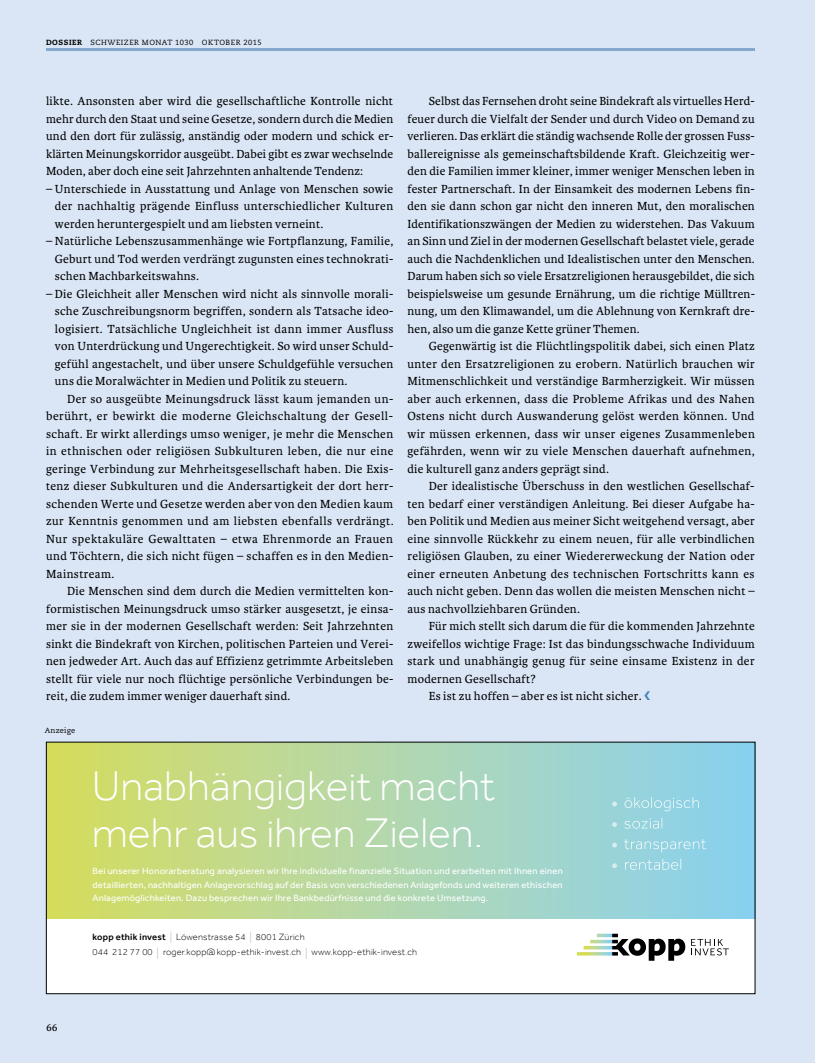
<style>
.page{position:relative;width:815px;height:1063px;background:#dae6f6}
.page>*{position:absolute;margin:0;border:0;box-sizing:border-box;transform-origin:0 0}
.t1{font:300 42.62px/46.6px "Effra";color:#fff}
.t2{font:12.5px/17.5px "Karmina Basic";letter-spacing:.02em;color:#000;text-align:justify}
.t3{font:11.25px "Karmina Basic";color:#000}
.t4{font:9.38px/13.5px "Effra";letter-spacing:.02em;color:#fff;text-align:justify}
.t5{font:300 9.38px/15.8px "Effra";letter-spacing:.02em;color:#000}
.t6{font:7.5px "Caecilia";letter-spacing:.07em;color:#000}
.s1{font-weight:800}
.s2{font-weight:500}
.s3{font-size:11.25px;color:#b1b2b3}
</style>
<div class="page">
<hr style="left:46px;top:49px;width:709px;height:2px;background:#85a8cc">
<div style="left:46px;top:742px;width:709px;height:252px;background:#fff"></div>
<div style="left:46px;top:742px;width:709px;height:177px;background:linear-gradient(to right,#d8dd61,#89d1f6)"></div>
<svg style="left:577px;top:934px;width:108px;height:27px"></svg>
<svg style="left:691px;top:939px;width:38px;height:16px"></svg>
<svg style="left:625px;top:859px;width:56px;height:11px"></svg>
<svg style="left:624px;top:839px;width:82px;height:13px"></svg>
<svg style="left:624px;top:818px;width:38px;height:11px"></svg>
<svg style="left:625px;top:797px;width:74px;height:14px"></svg>
<svg style="left:612px;top:802px;width:5px;height:4px"></svg>
<svg style="left:612px;top:822px;width:5px;height:5px"></svg>
<svg style="left:612px;top:843px;width:5px;height:5px"></svg>
<svg style="left:612px;top:863px;width:5px;height:5px"></svg>
<div style="left:46px;top:742px;width:709px;height:252px;border:1px solid #000"></div>
<p class="t6" style="left:46px;top:38px;width:217px"><span class="s1">DOSSIER</span> SCHWEIZER MONAT 1030 OKTOBER 2015</p>
<p class="t2" style="left:46px;top:93px;width:349px">likte. Ansonsten aber wird die gesellschaftliche Kontrolle nicht mehr durch den Staat und seine Gesetze, sondern durch die Medien und den dort für zulässig, anständig oder modern und schick er&shy;klärten Meinungskorridor ausgeübt. Dabei gibt es zwar wechselnde Moden, aber doch eine seit Jahrzehnten anhaltende Tendenz:</p>
<p class="t2" style="left:55px;top:180px;width:340px;text-indent:-9px">– Unterschiede in Ausstattung und Anlage von Menschen sowie der nachhaltig prägende Einfluss unterschiedlicher Kulturen werden heruntergespielt und am liebsten verneint.</p>
<p class="t2" style="left:55px;top:233px;width:340px;text-indent:-9px">– Natürliche Lebenszusammenhänge wie Fortpflanzung, Familie, Geburt und Tod werden verdrängt zugunsten eines technokrati&shy;schen Machbarkeitswahns.</p>
<p class="t2" style="left:55px;top:285px;width:340px;text-indent:-9px">– Die Gleichheit aller Menschen wird nicht als sinnvolle morali&shy;sche Zuschreibungsnorm begriffen, sondern als Tatsache ideo&shy;logisiert. Tatsächliche Ungleichheit ist dann immer Ausfluss von Unterdrückung und Ungerechtigkeit. So wird unser Schuld&shy;gefühl angestachelt, und über unsere Schuldgefühle versuchen uns die Moralwächter in Medien und Politik zu steuern.</p>
<p class="t2" style="left:46px;top:390px;width:349px;text-indent:21px">Der so ausgeübte Meinungsdruck lässt kaum jemanden un&shy;berührt, er bewirkt die moderne Gleichschaltung der Gesell&shy;schaft. Er wirkt allerdings umso weniger, je mehr die Menschen in ethnischen oder religiösen Subkulturen leben, die nur eine geringe Verbindung zur Mehrheitsgesellschaft haben. Die Exis&shy;tenz dieser Subkulturen und die Andersartigkeit der dort herr&shy;schenden Werte und Gesetze werden aber von den Medien kaum zur Kenntnis genommen und am liebsten ebenfalls verdrängt.<br>Nur spektakuläre Gewalttaten – etwa Ehrenmorde an Frauen und Töchtern, die sich nicht fügen – schaffen es in den Medien-Mainstream.</p>
<p class="t2" style="left:46px;top:583px;width:349px;text-indent:21px">Die Menschen sind dem durch die Medien vermittelten kon&shy;formistischen Meinungsdruck umso stärker ausgesetzt, je einsa&shy;mer sie in der modernen Gesellschaft werden: Seit Jahrzehnten sinkt die Bindekraft von Kirchen, politischen Parteien und Verei&shy;nen jedweder Art. Auch das auf Effizienz getrimmte Arbeitsleben stellt für viele nur noch flüchtige persönliche Verbindungen be&shy;reit, die zudem immer weniger dauerhaft sind.</p>
<p class="t6" style="left:45px;top:726px;width:32px">ANZEIGE</p>
<p class="t2" style="left:407px;top:93px;width:349px;text-indent:21px">Selbst das Fernsehen droht seine Bindekraft als virtuelles Herd&shy;feuer durch die Vielfalt der Sender und durch Video on Demand zu verlieren. Das erklärt die ständig wachsende Rolle der grossen Fuss&shy;ballereignisse als gemeinschaftsbildende Kraft. Gleichzeitig wer&shy;den die Familien immer kleiner, immer weniger Menschen leben in fester Partnerschaft. In der Einsamkeit des modernen Lebens fin&shy;den sie dann schon gar nicht den inneren Mut, den moralischen Identifikationszwängen der Medien zu widerstehen. Das Vakuum an Sinn und Ziel in der modernen Gesellschaft belastet viele, gerade auch die Nachdenklichen und Idealistischen unter den Menschen.<br>Darum haben sich so viele Ersatzreligionen herausgebildet, die sich beispielsweise um gesunde Ernährung, um die richtige Mülltren&shy;nung, um den Klimawandel, um die Ablehnung von Kernkraft dre&shy;hen, also um die ganze Kette grüner Themen.</p>
<p class="t2" style="left:407px;top:338px;width:349px;text-indent:21px">Gegenwärtig ist die Flüchtlingspolitik dabei, sich einen Platz unter den Ersatzreligionen zu erobern. Natürlich brauchen wir Mitmenschlichkeit und verständige Barmherzigkeit. Wir müssen aber auch erkennen, dass die Probleme Afrikas und des Nahen Ostens nicht durch Auswanderung gelöst werden können. Und wir müssen erkennen, dass wir unser eigenes Zusammenleben gefährden, wenn wir zu viele Menschen dauerhaft aufnehmen, die kulturell ganz anders geprägt sind.</p>
<p class="t2" style="left:407px;top:478px;width:349px;text-indent:21px">Der idealistische Überschuss in den westlichen Gesellschaf&shy;ten bedarf einer verständigen Anleitung. Bei dieser Aufgabe ha&shy;ben Politik und Medien aus meiner Sicht weitgehend versagt, aber eine sinnvolle Rückkehr zu einem neuen, für alle verbindlichen religiösen Glauben, zu einer Wiedererweckung der Nation oder einer erneuten Anbetung des technischen Fortschritts kann es auch nicht geben. Denn das wollen die meisten Menschen nicht – aus nachvollziehbaren Gründen.</p>
<p class="t2" style="left:429px;top:618px;width:328px">Für mich stellt sich darum die für die kommenden Jahrzehnte</p>
<p class="t2" style="left:407px;top:635px;width:349px">zweifellos wichtige Frage: Ist das bindungsschwache Individuum</p>
<p class="t2" style="left:407px;top:653px;width:349px">stark und unabhängig genug für seine einsame Existenz in der</p>
<p class="t2" style="left:407px;top:670px;width:130px">modernen Gesellschaft?</p>
<p class="t2" style="left:429px;top:688px;width:214px">Es ist zu hoffen – aber es ist nicht sicher.</p>
<h1 class="t1" style="left:92px;top:763px;width:405px">Unabhängigkeit macht mehr aus ihren Zielen.</h1>
<p class="t3" style="left:46px;top:1021px;width:13px">66</p>
<p class="t4" style="left:93px;top:864px;width:472px">Bei unserer Honorarberatung analysieren wir Ihre individuelle finanzielle Situation und erarbeiten mit Ihnen einen detaillierten, nachhaltigen Anlagevorschlag auf der Basis von verschiedenen Anlagefonds und weiteren ethischen Anlagemöglichkeiten. Dazu besprechen wir Ihre Bankbedürfnisse und die konkrete Umsetzung.</p>
<p class="t5" style="left:93px;top:929px;width:326px"><span class="s2">kopp ethik invest</span> <span class="s3">|</span> Löwenstrasse 54 <span class="s3">|</span> 8001 Zürich<br>044 212 77 00 <span class="s3">|</span> roger.kopp@kopp-ethik-invest.ch <span class="s3">|</span> www.kopp-ethik-invest.ch</p>
</div>
